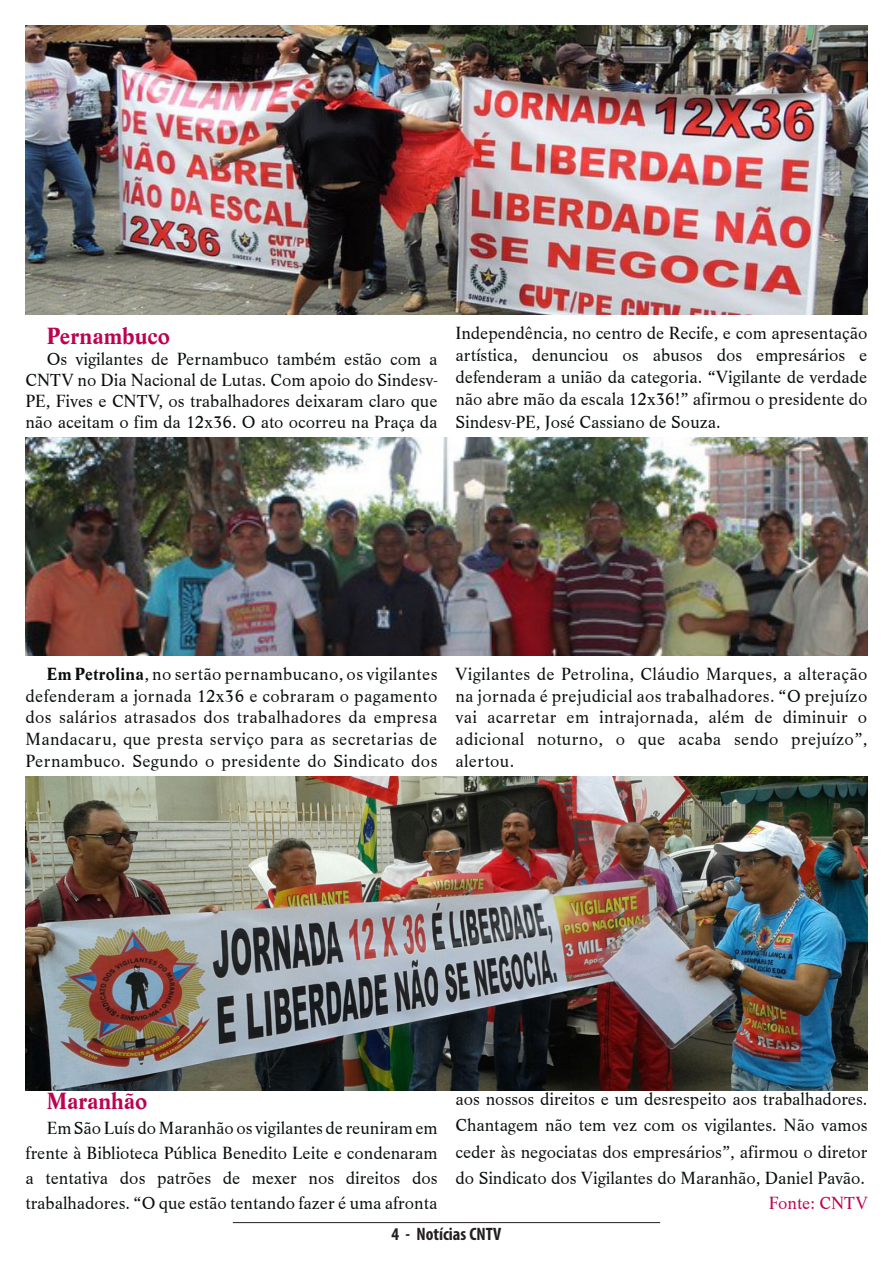
<style>
.page{position:relative;width:893px;height:1263px;background:#fff}
.page>*{position:absolute;margin:0;border:0;box-sizing:border-box;transform-origin:0 0}
.t1{font:700 24.3px "Life T";color:#bc0250}
.t2{font:18.15px/21.8px "Life T";color:#080d0b;text-align:justify}
.t3{font:18.15px "Life T";color:#bc0250}
.t4{font:700 condensed 18px "Myriad Pro";color:#231f20}
.s1{font-weight:700}
</style>
<div class="page">
<hr style="left:233px;top:1222px;width:427px;height:1px;background:#231f20">
<img style="left:26px;top:437px;width:841px;height:219px">
<img style="left:26px;top:26px;width:841px;height:289px">
<img style="left:26px;top:777px;width:841px;height:314px">
<p class="t1" style="left:47px;top:322px;width:125px">Pernambuco</p>
<p class="t2" style="left:26px;top:349px;width:413px;line-height:21px;text-indent:21px">Os vigilantes de Pernambuco também estão com a CNTV no Dia Nacional de Lutas. Com apoio do Sindesv-PE, Fives e CNTV, os trabalhadores deixaram claro que não aceitam o fim da 12x36. O ato ocorreu na Praça da</p>
<p class="t2" style="left:455px;top:322px;width:413px;line-height:22.2px">Independência, no centro de Recife, e com apresentação artística, denunciou os abusos dos empresários e defenderam a união da categoria. “Vigilante de verdade não abre mão da escala 12x36!” afirmou o presidente do Sindesv-PE, José Cassiano de Souza.</p>
<p class="t2" style="left:26px;top:663px;width:413px;text-indent:21px"><span class="s1">Em Petrolina</span>, no sertão pernambucano, os vigilantes defenderam a jornada 12x36 e cobraram o pagamento dos salários atrasados dos trabalhadores da empresa Mandacaru, que presta serviço para as secretarias de Pernambuco. Segundo o presidente do Sindicato dos</p>
<p class="t2" style="left:455px;top:663px;width:413px">Vigilantes de Petrolina, Cláudio Marques, a alteração na jornada é prejudicial aos trabalhadores. “O prejuízo vai acarretar em intrajornada, além de diminuir o adicional noturno, o que acaba sendo prejuízo”, alertou.</p>
<p class="t1" style="left:47px;top:1087px;width:102px">Maranhão</p>
<p class="t2" style="left:26px;top:1116px;width:413px;line-height:24.9px;text-indent:21px">Em São Luís do Maranhão os vigilantes de reuniram em frente à Biblioteca Pública Benedito Leite e condenaram a tentativa dos patrões de mexer nos direitos dos trabalhadores. “O que estão tentando fazer é uma afronta</p>
<p class="t2" style="left:455px;top:1086px;width:413px;line-height:26.4px">aos nossos direitos e um desrespeito aos trabalhadores.<br>Chantagem não tem vez com os vigilantes. Não vamos ceder às negociatas dos empresários”, afirmou o diretor do Sindicato dos Vigilantes do Maranhão, Daniel Pavão.</p>
<p class="t3" style="left:769px;top:1192px;width:100px">Fonte: CNTV</p>
<p class="t4" style="left:392px;top:1223px;width:111px">4 - Notícias CNTV</p>
</div>
